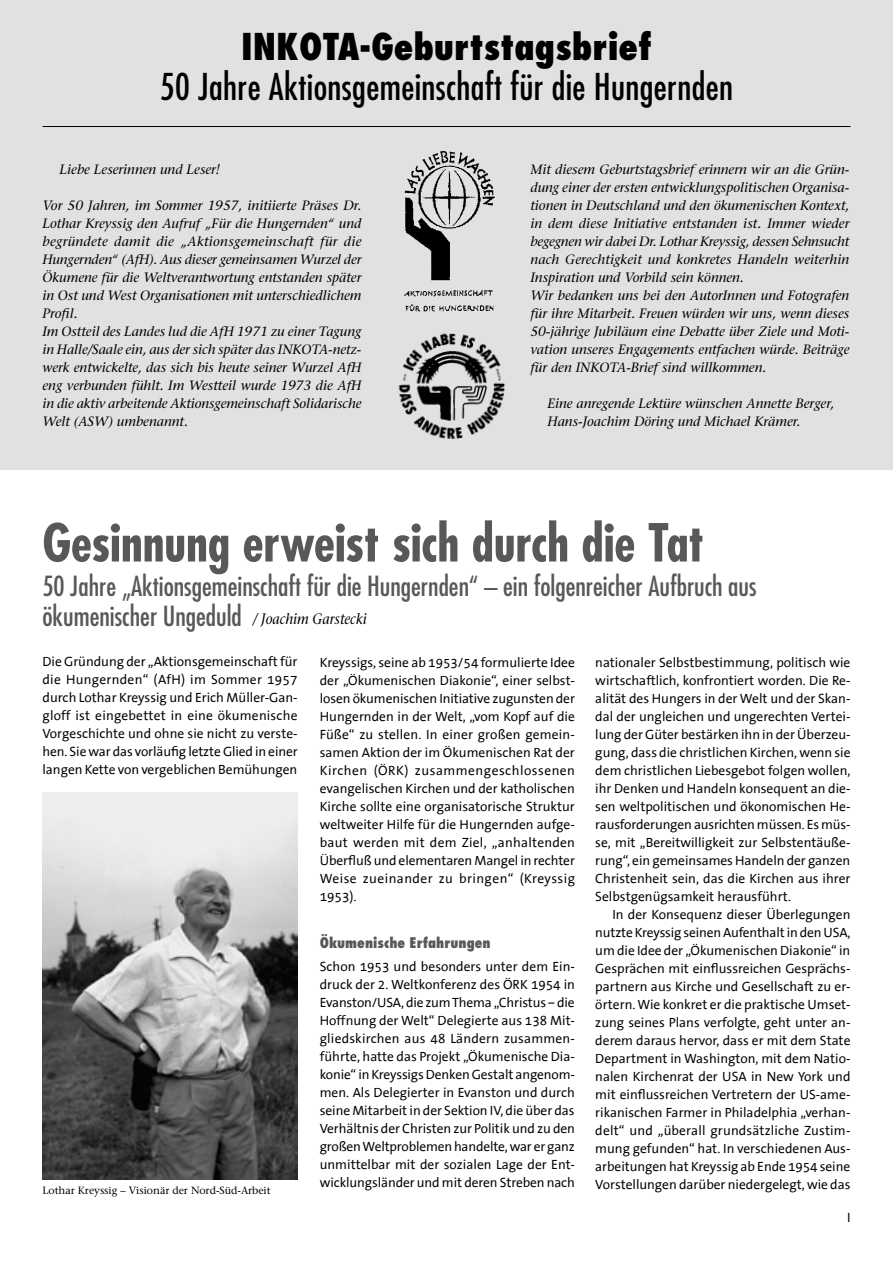
<style>
.page{position:relative;width:893px;height:1263px;background:#fff}
.page>*{position:absolute;margin:0;border:0;box-sizing:border-box;transform-origin:0 0}
.t1{font:700 condensed 51px "Futura";color:#58585a}
.t2{font:condensed 36px "Futura";letter-spacing:.01em;color:#000}
.t3{font:800 condensed 36px "Futura";color:#000}
.t4{font:condensed 27px/30px "Futura";color:#58585a}
.t5{font:800 condensed 14.25px "Futura";color:#58585a}
.t6{font:13.5px/18px "The Sans Office";color:#000;text-align:justify}
.t7{font:italic 13.5px/18px "Stone Serif";color:#000}
.t8{font:10.5px "Stone Serif";color:#000}
.s1{font-family:"Stone Serif";font-style:italic;font-stretch:normal;font-size:15px;color:#000}
</style>
<div class="page">
<img style="left:43px;top:793px;width:255px;height:387px">
<div style="left:0;top:0;width:893px;height:470px;background:#e1e1e2"></div>
<img style="left:404px;top:151px;width:91px;height:161px">
<img style="left:399px;top:334px;width:106px;height:105px">
<hr style="left:43px;top:126px;width:807px;height:1px;background:#000">
<h2 class="t3" style="left:241px;top:23px;width:412px">INKOTA-Geburtstagsbrief</h2>
<h2 class="t2" style="left:160px;top:64px;width:575px">50 Jahre Aktionsgemeinschaft für die Hungernden</h2>
<p class="t7" style="left:60px;top:160px;width:162px">Liebe Leserinnen und Leser!</p>
<p class="t7" style="left:43px;top:196px;width:321px">Vor 50 Jahren, im Sommer 1957, initiierte Präses Dr.<br>Lothar Kreyssig den Aufruf „Für die Hungernden“ und begründete damit die „Aktionsgemeinschaft für die Hungernden“ (AfH). Aus dieser gemeinsamen Wurzel der Ökumene für die Weltverantwortung entstanden später in Ost und West Organisationen mit unterschiedlichem Profil.<br>Im Ostteil des Landes lud die AfH 1971 zu einer Tagung in Halle/Saale ein, aus der sich später das INKOTA-netz&shy;werk entwickelte, das sich bis heute seiner Wurzel AfH eng verbunden fühlt. Im Westteil wurde 1973 die AfH in die aktiv arbeitende Aktionsgemeinschaft Solidarische Welt (ASW) umbenannt.</p>
<p class="t7" style="left:530px;top:160px;width:320px">Mit diesem Geburtstagsbrief erinnern wir an die Grün&shy;dung einer der ersten entwicklungspolitischen Organisa&shy;tionen in Deutschland und den ökumenischen Kontext, in dem diese Initiative entstanden ist. Immer wieder begegnen wir dabei Dr. Lothar Kreyssig, dessen Sehnsucht nach Gerechtigkeit und konkretes Handeln weiterhin Inspiration und Vorbild sein können.<br>Wir bedanken uns bei den AutorInnen und Fotografen für ihre Mitarbeit. Freuen würden wir uns, wenn dieses 50-jährige Jubiläum eine Debatte über Ziele und Moti&shy;vation unseres Engagements entfachen würde. Beiträge für den INKOTA-Brief sind willkommen.</p>
<p class="t7" style="left:547px;top:394px;width:288px">Eine anregende Lektüre wünschen Annette Berger,<br>Hans-Joachim Döring und Michael Krämer.</p>
<h1 class="t1" style="left:43px;top:510px;width:663px">Gesinnung erweist sich durch die Tat</h1>
<h3 class="t4" style="left:43px;top:570px;width:715px">50 Jahre „Aktionsgemeinschaft für die Hungernden“ – ein folgenreicher Aufbruch aus ökumenischer Ungeduld <span class="s1">/ Joachim Garstecki</span></h3>
<p class="t6" style="left:43px;top:653px;width:257px">Die Gründung der „Aktionsgemeinschaft für die Hungernden“ (AfH) im Sommer 1957 durch Lothar Kreyssig und Erich Müller-Gan&shy;gloff ist eingebettet in eine ökumenische Vorgeschichte und ohne sie nicht zu verste&shy;hen. Sie war das vorläufig letzte Glied in einer langen Kette von vergeblichen Bemühungen</p>
<p class="t8" style="left:43px;top:1184px;width:230px">Lothar Kreyssig – Visionär der Nord-Süd-Arbeit</p>
<p class="t6" style="left:320px;top:654px;width:257px">Kreyssigs, seine ab 1953/54 formulierte Idee der „Ökumenischen Diakonie“, einer selbst&shy;losen ökumenischen I nitiative zugunsten der Hungernden in der Welt, „vom Kopf auf die Füße“ zu stellen. I n einer großen gemein&shy;samen Aktion der im Ökumenischen Rat der Kirchen (ÖRK) zusammengeschlossenen evangelischen Kirchen und der katholischen Kirche sollte eine organisatorische Struktur weltweiter Hilfe für die Hungernden aufge&shy;baut werden mit dem Ziel, „anhaltenden Überfluß und elementaren Mangel in rechter Weise zueinander zu bringen“ (Kreyssig 1953).</p>
<p class="t5" style="left:320px;top:933px;width:173px">Ökumenische Erfahrungen</p>
<p class="t6" style="left:320px;top:958px;width:257px">Schon 1953 und besonders unter dem Ein&shy;druck der 2. Weltkonferenz des ÖRK 1954 in Evanston/USA, die zum Thema „Christus – die Hoffnung der Welt“ Delegierte aus 138 Mit&shy;gliedskirchen aus 48 Ländern zusammen&shy;führte, hatte das Projekt „Ökumenische Dia&shy;konie“ in Kreyssigs Denken Gestalt angenom&shy;men. Als Delegierter in Evanston und durch seine Mitarbeit in der Sektion IV, die über das Verhältnis der Christen zur Politik und zu den großen Weltproblemen handelte, war er ganz unmittelbar mit der sozialen Lage der Ent&shy;wicklungsländer und mit deren Streben nach</p>
<p class="t6" style="left:595px;top:654px;width:257px">nationaler Selbstbestimmung, politisch wie wirtschaftlich, konfrontiert worden. Die Re&shy;alität des Hungers in der Welt und der Skan&shy;dal der ungleichen und ungerechten Vertei&shy;lung der Güter bestärken ihn in der Überzeu&shy;gung, dass die christlichen Kirchen, wenn sie dem christlichen Liebesgebot folgen wollen, ihr Denken und Handeln konsequent an die&shy;sen weltpolitischen und ökonomischen He&shy;rausforderungen ausrichten müssen. Es müs&shy;se, mit „Bereitwilligkeit zur Selbstentäuße&shy;rung“, ein gemeinsames Handeln der ganzen Christenheit sein, das die Kirchen aus ihrer Selbstgenügsamkeit herausführt.</p>
<p class="t6" style="left:595px;top:906px;width:257px;text-indent:17px">I n der Konsequenz dieser Überlegungen nutzte Kreyssig seinen Aufenthalt in den USA, um die Idee der „Ökumenischen Diakonie“ in Gesprächen mit einflussreichen Gesprächs&shy;partnern aus Kirche und Gesellschaft zu er&shy;örtern. Wie konkret er die praktische Umset&shy;zung seines Plans verfolgte, geht unter an&shy;derem daraus hervor, dass er mit dem State Department in Washington, mit dem Natio&shy;nalen Kirchenrat der USA in New York und mit einflussreichen Vertretern der US-ame&shy;rikanischen Farmer in Philadelphia „verhan&shy;delt“ und „überall grundsätzliche Zustim&shy;mung gefunden“ hat. I n verschiedenen Aus&shy;arbeitungen hat Kreyssig ab Ende 1954 seine Vorstellungen darüber niedergelegt, wie das</p>
</div>
